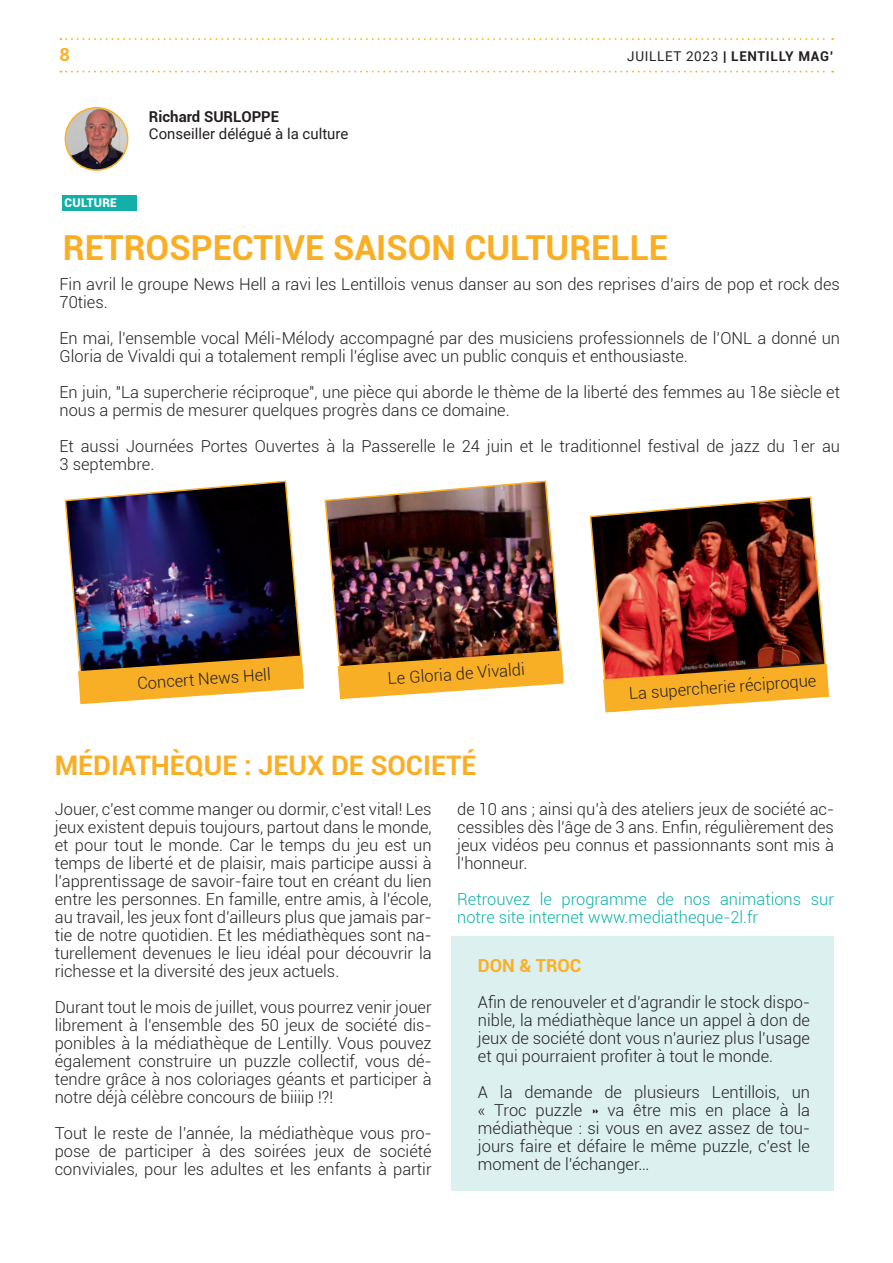
<style>
.page{position:relative;width:893px;height:1263px;background:#fff}
.page>*{position:absolute;margin:0;border:0;box-sizing:border-box;transform-origin:0 0}
.t1{font:700 34.5px "Roboto";color:#faae25}
.t2{font:700 27px "Roboto";color:#faae25}
.t3{font:700 18px "Roboto";color:#fbaf25}
.t4{font:700 18px "Roboto";color:#fab127}
.t5{font:300 16.5px/18px "Roboto";color:#231f20;text-align:justify}
.t6{font:300 16.5px/18px "Roboto";color:#0db2a9}
.t7{font:15px "Roboto";color:#231f20}
.t8{font:700 15px "Roboto";color:#231f20}
.t9{font:700 13.5px "Roboto";letter-spacing:.05em;color:#231f20}
.t10{font:900 12px "Roboto";letter-spacing:.02em;color:#fff}
.s1{font-weight:400}
</style>
<div class="page">
<svg style="left:60px;top:38px;width:773px;height:2px"></svg>
<svg style="left:60px;top:71px;width:773px;height:2px"></svg>
<img style="left:65px;top:108px;width:63px;height:62px;border-radius:31px">
<div style="left:65px;top:107px;width:63px;height:64px;border:2px solid #fab127;border-radius:50%"></div>
<div style="left:63px;top:195px;width:74px;height:16px;background:#12b0a9"></div>
<img style="left:324px;top:480px;width:237px;height:189px">
<img style="left:589px;top:496px;width:238px;height:217px">
<img style="left:64px;top:480px;width:238px;height:175px">
<div style="left:451px;top:936px;width:382px;height:255px;background:#dcf0ef"></div>
<svg style="left:78px;top:655px;width:226px;height:49px"></svg>
<svg style="left:338px;top:650px;width:226px;height:49px"></svg>
<svg style="left:603px;top:664px;width:226px;height:48px;background:#e8a547"></svg>
<p class="t4" style="left:60px;top:41px;width:12px">8</p>
<p class="t9" style="left:627px;top:46px;width:208px"><span class="s1">JUILLET 2023</span> | LENTILLY MAG’</p>
<p class="t8" style="left:149px;top:106px;width:132px">Richard SURLOPPE</p>
<p class="t7" style="left:149px;top:123px;width:201px">Conseiller délégué à la culture</p>
<p class="t10" style="left:65px;top:195px;width:54px">CULTURE</p>
<p class="t1" style="left:63px;top:223px;width:607px">RETROSPECTIVE SAISON CULTURELLE</p>
<p class="t5" style="left:60px;top:274px;width:782px">Fin avril le groupe News Hell a ravi les Lentillois venus danser au son des reprises d’airs de pop et rock des<br>70ties.</p>
<p class="t5" style="left:60px;top:328px;width:782px">En mai, l’ensemble vocal Méli-Mélody accompagné par des musiciens professionnels de l’ONL a donné un<br>Gloria de Vivaldi qui a totalement rempli l’église avec un public conquis et enthousiaste.</p>
<p class="t5" style="left:60px;top:382px;width:782px">En juin, "La supercherie réciproque", une pièce qui aborde le thème de la liberté des femmes au 18e siècle et nous a permis de mesurer quelques progrès dans ce domaine.</p>
<p class="t5" style="left:60px;top:436px;width:782px">Et aussi Journées Portes Ouvertes à la Passerelle le 24 juin et le traditionnel festival de jazz du 1er au<br>3 septembre.</p>
<p class="t5" style="left:137px;top:674px;width:135px;rotate:-4deg">Concert News Hell</p>
<p class="t5" style="left:387px;top:669px;width:139px;rotate:-4deg">Le Gloria de Vivaldi</p>
<p class="t2" style="left:55px;top:747px;width:423px">MÉDIATHÈQUE : JEUX DE SOCIETÉ</p>
<p class="t5" style="left:628px;top:684px;width:189px;rotate:-4deg">La supercherie réciproque</p>
<p class="t5" style="left:55px;top:800px;width:378px">Jouer, c’est comme manger ou dormir, c’est vital! Les jeux existent depuis toujours, partout dans le monde, et pour tout le monde. Car le temps du jeu est un temps de liberté et de plaisir, mais participe aussi à l’apprentissage de savoir-faire tout en créant du lien entre les personnes. En famille, entre amis, à l’école, au travail, les jeux font d’ailleurs plus que jamais par&shy;tie de notre quotidien. Et les médiathèques sont na&shy;turellement devenues le lieu idéal pour découvrir la richesse et la diversité des jeux actuels.</p>
<p class="t5" style="left:55px;top:998px;width:378px">Durant tout le mois de juillet, vous pourrez venir jouer librement à l’ensemble des 50 jeux de société dis&shy;ponibles à la médiathèque de Lentilly. Vous pouvez également construire un puzzle collectif, vous dé&shy;tendre grâce à nos coloriages géants et participer à notre déjà célèbre concours de biiiip !?!</p>
<p class="t5" style="left:55px;top:1124px;width:378px">Tout le reste de l’année, la médiathèque vous pro&shy;pose de participer à des soirées jeux de société conviviales, pour les adultes et les enfants à partir</p>
<p class="t5" style="left:457px;top:800px;width:378px">de 10 ans ; ainsi qu’à des ateliers jeux de société ac&shy;cessibles dès l’âge de 3 ans. Enfin, régulièrement des jeux vidéos peu connus et passionnants sont mis à l'honneur.</p>
<p class="t6" style="left:457px;top:890px;width:378px">Retrouvez le programme de nos animations sur notre site internet www.mediatheque-2l.fr</p>
<p class="t3" style="left:478px;top:952px;width:105px">DON &amp; TROC</p>
<p class="t5" style="left:478px;top:992px;width:334px">Afin de renouveler et d’agrandir le stock dispo&shy;nible, la médiathèque lance un appel à don de jeux de société dont vous n’auriez plus l’usage et qui pourraient profiter à tout le monde.</p>
<p class="t5" style="left:478px;top:1082px;width:334px">A la demande de plusieurs Lentillois, un « Troc puzzle » va être mis en place à la médiathèque : si vous en avez assez de tou&shy;jours faire et défaire le même puzzle, c’est le moment de l’échanger…</p>
</div>
